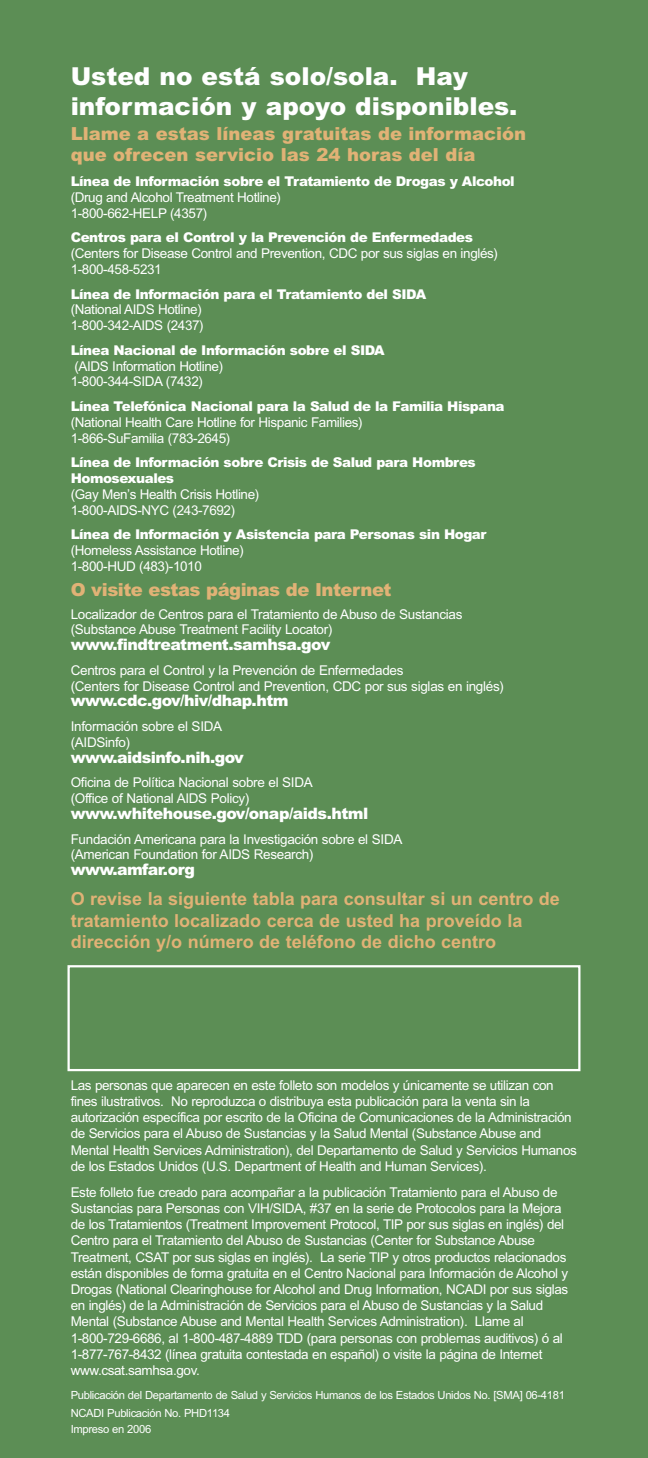
<style>
.page{position:relative;width:648px;height:1458px;background:#5c8e55}
.page>*{position:absolute;margin:0;border:0;box-sizing:border-box;transform-origin:0 0}
.t1{font:900 24.75px/29.7px "Arial";color:#fff}
.t2{font:700 18px/21.6px "Arial";color:#e1b276}
.t3{font:900 18px/21.6px "Arial";color:#e1b276}
.t4{font:900 18px "Arial";letter-spacing:-.025em;color:#e1b276}
.t5{font:900 15.75px "Arial";letter-spacing:-.035em;color:#fff}
.t6{font:13.5px/16.2px "Arial";letter-spacing:-.03em;color:#fff}
.t7{font:900 13.5px/15.8px "Arial";letter-spacing:-.035em;color:#fff}
.t8{font:11.25px/18px "Arial";letter-spacing:-.03em;color:#fff}
</style>
<div class="page">
<div style="left:68px;top:965px;width:512px;height:106px;border:2px solid #fff"></div>
<h1 class="t1" style="left:71px;top:62px;width:448px">Usted no está solo/sola. Hay información y apoyo disponibles.</h1>
<h2 class="t3" style="left:71px;top:123px;width:457px">Llame a estas líneas gratuitas de información que ofrecen servicio las 24 horas del día</h2>
<p class="t7" style="left:71px;top:174px;width:446px">Línea de Información sobre el Tratamiento de Drogas y Alcohol</p>
<p class="t6" style="left:71px;top:189px;width:212px">(Drug and Alcohol Treatment Hotline)<br>1-800-662-HELP (4357)</p>
<p class="t7" style="left:71px;top:230px;width:404px">Centros para el Control y la Prevención de Enfermedades</p>
<p class="t6" style="left:71px;top:246px;width:429px">(Centers for Disease Control and Prevention, CDC por sus siglas en inglés)<br>1-800-458-5231</p>
<p class="t7" style="left:71px;top:286px;width:357px">Línea de Información para el Tratamiento del SIDA</p>
<p class="t6" style="left:71px;top:302px;width:135px">(National AIDS Hotline)<br>1-800-342-AIDS (2437)</p>
<p class="t7" style="left:71px;top:342px;width:316px">Línea Nacional de Información sobre el SIDA</p>
<p class="t6" style="left:71px;top:358px;width:154px">(AIDS Information Hotline)<br>1-800-344-SIDA (7432)</p>
<p class="t7" style="left:71px;top:399px;width:435px">Línea Telefónica Nacional para la Salud de la Familia Hispana</p>
<p class="t6" style="left:71px;top:414px;width:294px">(National Health Care Hotline for Hispanic Families)<br>1-866-SuFamilia (783-2645)</p>
<p class="t7" style="left:71px;top:455px;width:407px">Línea de Información sobre Crisis de Salud para Hombres<br>Homosexuales</p>
<p class="t6" style="left:71px;top:486px;width:190px">(Gay Men’s Health Crisis Hotline)<br>1-800-AIDS-NYC (243-7692)</p>
<p class="t7" style="left:71px;top:527px;width:417px">Línea de Información y Asistencia para Personas sin Hogar</p>
<p class="t6" style="left:71px;top:543px;width:175px">(Homeless Assistance Hotline)<br>1-800-HUD (483)-1010</p>
<h2 class="t4" style="left:71px;top:580px;width:322px">O visite estas páginas de Internet</h2>
<p class="t6" style="left:71px;top:606px;width:393px">Localizador de Centros para el Tratamiento de Abuso de Sustancias (Substance Abuse Treatment Facility Locator)</p>
<p class="t5" style="left:71px;top:636px;width:261px">www.findtreatment.samhsa.gov</p>
<p class="t6" style="left:71px;top:662px;width:435px">Centros para el Control y la Prevención de Enfermedades<br>(Centers for Disease Control and Prevention, CDC por sus siglas en inglés)</p>
<p class="t5" style="left:71px;top:692px;width:219px">www.cdc.gov/hiv/dhap.htm</p>
<p class="t6" style="left:71px;top:719px;width:153px">Información sobre el SIDA (AIDSinfo)</p>
<p class="t5" style="left:71px;top:748px;width:175px">www.aidsinfo.nih.gov</p>
<p class="t6" style="left:71px;top:775px;width:244px">Oficina de Política Nacional sobre el SIDA (Office of National AIDS Policy)</p>
<p class="t5" style="left:71px;top:805px;width:299px">www.whitehouse.gov/onap/aids.html</p>
<p class="t6" style="left:71px;top:831px;width:333px">Fundación Americana para la Investigación sobre el SIDA (American Foundation for AIDS Research)</p>
<p class="t5" style="left:71px;top:861px;width:126px">www.amfar.org</p>
<h2 class="t2" style="left:71px;top:888px;width:491px">O revise la siguiente tabla para consultar si un centro de tratamiento localizado cerca de usted ha proveído la dirección y/o número de teléfono de dicho centro</h2>
<p class="t6" style="left:71px;top:1077px;width:508px">Las personas que aparecen en este folleto son modelos y únicamente se utilizan con fines ilustrativos. No reproduzca o distribuya esta publicación para la venta sin la autorización específica por escrito de la Oficina de Comunicaciones de la Administración de Servicios para el Abuso de Sustancias y la Salud Mental (Substance Abuse and Mental Health Services Administration), del Departamento de Salud y Servicios Humanos de los Estados Unidos (U.S. Department of Health and Human Services).</p>
<p class="t6" style="left:71px;top:1184px;width:499px">Este folleto fue creado para acompañar a la publicación Tratamiento para el Abuso de Sustancias para Personas con VIH/SIDA, #37 en la serie de Protocolos para la Mejora de los Tratamientos (Treatment Improvement Protocol, TIP por sus siglas en inglés) del Centro para el Tratamiento del Abuso de Sustancias (Center for Substance Abuse Treatment, CSAT por sus siglas en inglés). La serie TIP y otros productos relacionados están disponibles de forma gratuita en el Centro Nacional para Información de Alcohol y Drogas (National Clearinghouse for Alcohol and Drug Information, NCADI por sus siglas en inglés) de la Administración de Servicios para el Abuso de Sustancias y la Salud Mental (Substance Abuse and Mental Health Services Administration). Llame al 1-800-729-6686, al 1-800-487-4889 TDD (para personas con problemas auditivos) ó al 1-877-767-8432 (línea gratuita contestada en español) o visite la página de Internet www.csat.samhsa.gov.</p>
<p class="t8" style="left:71px;top:1386px;width:496px">Publicación del Departamento de Salud y Servicios Humanos de los Estados Unidos No. [SMA] 06-4181<br>NCADI Publicación No. PHD1134</p>
<p class="t8" style="left:71px;top:1420px;width:82px">Impreso en 2006</p>
</div>
